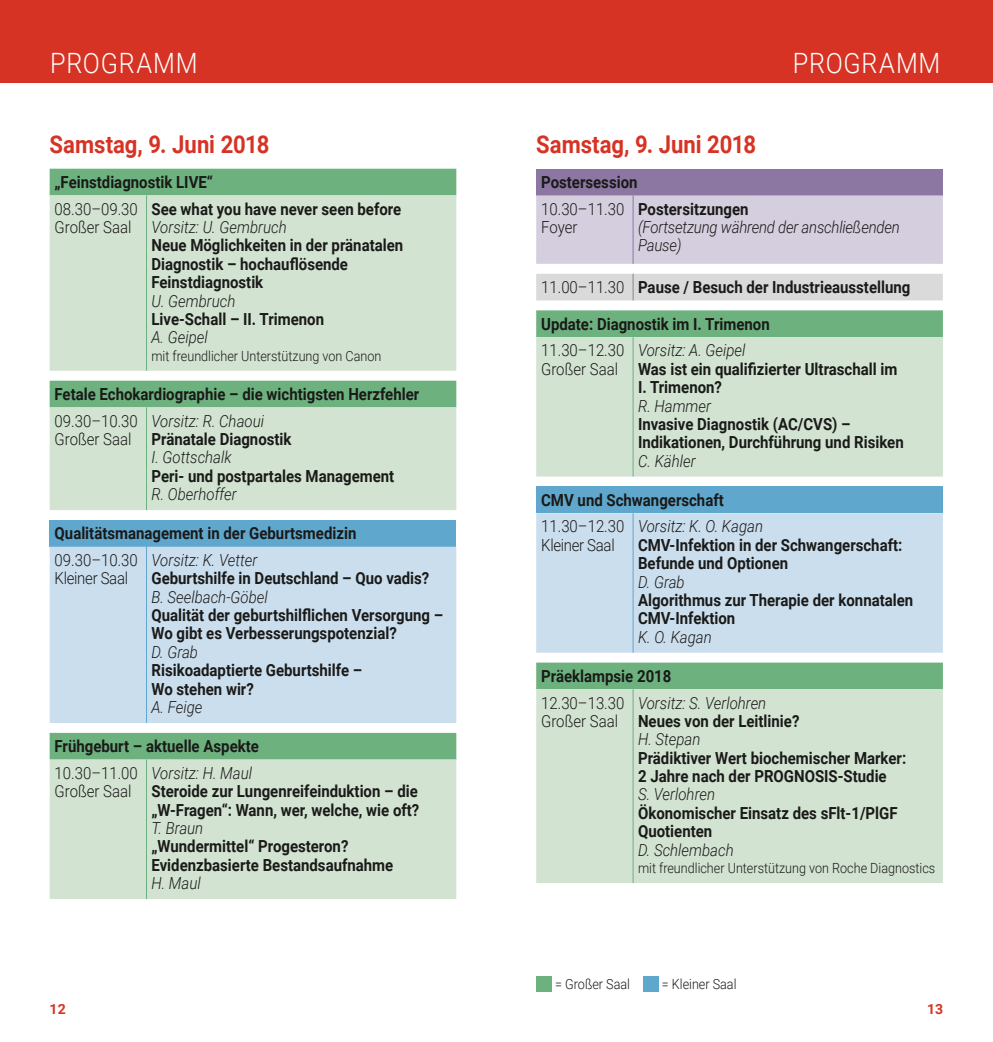
<style>
.page{position:relative;width:993px;height:1042px;background:#fff}
.page>*{position:absolute;margin:0;border:0;box-sizing:border-box;transform-origin:0 0}
.t1{font:300 28px "Roboto";letter-spacing:.03em;color:#fff;scale:.9 1}
.t2{font:700 24.5px "Roboto";color:#d73324;scale:.9 1}
.t3{font:700 16.62px/18.4px "Roboto";color:#1a1a18;scale:.9 1}
.t4{font:italic 300 16.62px/18.4px "Roboto";color:#1a1a18;scale:.9 1}
.t5{font:300 16.62px/18.4px "Roboto";color:#1a1a18;scale:.9 1}
.t6{font:300 16.62px/18.4px "Roboto";letter-spacing:-.02em;color:#1a1a18;scale:.9 1}
.t7{font:300 14px "Roboto";color:#1a1a18;scale:.9 1}
.t8{font:700 14px "Roboto";color:#d73324}
.s1{font-weight:300}
</style>
<div class="page">
<div style="left:0;top:0;width:496px;height:83px;background:#d73324"></div>
<div style="left:496px;top:0;width:496px;height:83px;background:#d73324"></div>
<div style="left:536px;top:976px;width:16px;height:16px;background:#6db17f"></div>
<div style="left:642px;top:976px;width:16px;height:16px;background:#60a7ce"></div>
<div style="left:50px;top:169px;width:406px;height:26px;background:#6db17f"></div>
<svg style="left:50px;top:195px;width:406px;height:704px;background:#c9dfcb"></svg>
<div style="left:50px;top:520px;width:406px;height:27px;background:#60a7ce"></div>
<div style="left:50px;top:547px;width:406px;height:176px;background:#cbdeee"></div>
<hr style="left:146px;top:547px;width:1px;height:176px;background:#60a7ce">
<hr style="left:146px;top:195px;width:1px;height:176px;background:#6db17f">
<hr style="left:146px;top:407px;width:1px;height:103px;background:#6db17f">
<hr style="left:146px;top:759px;width:1px;height:140px;background:#6db17f">
<div style="left:536px;top:169px;width:406px;height:26px;background:#8c77a3"></div>
<div style="left:536px;top:195px;width:406px;height:69px;background:#d5cedf"></div>
<div style="left:536px;top:310px;width:406px;height:27px;background:#6db17f"></div>
<svg style="left:536px;top:337px;width:406px;height:546px;background:#cde0ce"></svg>
<div style="left:536px;top:486px;width:406px;height:27px;background:#60a7ce"></div>
<div style="left:536px;top:513px;width:406px;height:140px;background:#cbdeee"></div>
<hr style="left:632px;top:337px;width:1px;height:139px;background:#6db17f">
<hr style="left:632px;top:513px;width:1px;height:140px;background:#60a7ce">
<hr style="left:632px;top:689px;width:1px;height:194px;background:#6db17f">
<div style="left:536px;top:274px;width:406px;height:26px;background:#dadada"></div>
<hr style="left:632px;top:195px;width:1px;height:69px;background:#8c77a3">
<h1 class="t1" style="left:50px;top:44px;width:165px">PROGRAMM</h1>
<h1 class="t1" style="left:792px;top:44px;width:165px">PROGRAMM</h1>
<h2 class="t2" style="left:50px;top:127px;width:245px">Samstag, 9. Juni 2018</h2>
<p class="t3" style="left:55px;top:172px;width:177px">„Feinstdiagnostik LIVE“</p>
<p class="t5" style="left:55px;top:199px;width:94px">08.30–09.30<br>Großer Saal</p>
<p class="t3" style="left:151px;top:199px;width:279px">See what you have never seen before</p>
<p class="t4" style="left:151px;top:217px;width:152px">Vorsitz: U. Gembruch</p>
<p class="t3" style="left:151px;top:236px;width:281px">Neue Möglichkeiten in der pränatalen<br>Diagnostik – hochauflösende<br>Feinstdiagnostik</p>
<p class="t4" style="left:151px;top:291px;width:95px">U. Gembruch</p>
<p class="t3" style="left:151px;top:309px;width:193px">Live-Schall – II. Trimenon</p>
<p class="t4" style="left:151px;top:328px;width:64px">A. Geipel</p>
<p class="t7" style="left:151px;top:346px;width:257px">mit freundlicher Unterstützung von Canon</p>
<p class="t3" style="left:55px;top:384px;width:406px">Fetale Echokardiographie – die wichtigsten Herzfehler</p>
<p class="t5" style="left:55px;top:411px;width:94px">09.30–10.30<br>Großer Saal</p>
<p class="t4" style="left:151px;top:411px;width:127px">Vorsitz: R. Chaoui</p>
<p class="t3" style="left:151px;top:429px;width:157px">Pränatale Diagnostik</p>
<p class="t4" style="left:151px;top:448px;width:90px">I. Gottschalk</p>
<p class="t3" style="left:151px;top:466px;width:271px">Peri- und postpartales Management</p>
<p class="t4" style="left:151px;top:484px;width:96px">R. Oberhoffer</p>
<p class="t3" style="left:55px;top:523px;width:337px">Qualitätsmanagement in der Geburtsmedizin</p>
<p class="t6" style="left:55px;top:550px;width:94px">09.30–10.30<br>Kleiner Saal</p>
<p class="t4" style="left:151px;top:550px;width:119px">Vorsitz: K. Vetter</p>
<p class="t3" style="left:151px;top:568px;width:310px">Geburtshilfe in Deutschland – Quo vadis?</p>
<p class="t4" style="left:151px;top:587px;width:131px">B. Seelbach-Göbel</p>
<p class="t3" style="left:151px;top:605px;width:325px">Qualität der geburtshilflichen Versorgung –<br>Wo gibt es Verbesserungspotenzial?</p>
<p class="t4" style="left:151px;top:642px;width:53px">D. Grab</p>
<p class="t3" style="left:151px;top:660px;width:236px">Risikoadaptierte Geburtshilfe –<br>Wo stehen wir?</p>
<p class="t4" style="left:151px;top:697px;width:58px">A. Feige</p>
<p class="t3" style="left:55px;top:736px;width:228px">Frühgeburt – aktuelle Aspekte</p>
<p class="t5" style="left:55px;top:763px;width:94px">10.30–11.00<br>Großer Saal</p>
<p class="t4" style="left:151px;top:763px;width:113px">Vorsitz: H. Maul</p>
<p class="t3" style="left:151px;top:781px;width:299px">Steroide zur Lungenreifeinduktion – die „W-Fragen“: Wann, wer, welche, wie oft?</p>
<p class="t4" style="left:151px;top:818px;width:59px">T. Braun</p>
<p class="t3" style="left:151px;top:836px;width:270px">„Wundermittel“ Progesteron?<br>Evidenzbasierte Bestandsaufnahme</p>
<p class="t4" style="left:151px;top:873px;width:56px">H. Maul</p>
<h2 class="t2" style="left:536px;top:127px;width:245px">Samstag, 9. Juni 2018</h2>
<p class="t3" style="left:541px;top:172px;width:108px">Postersession</p>
<p class="t5" style="left:541px;top:199px;width:94px">10.30–11.30<br>Foyer</p>
<p class="t3" style="left:638px;top:199px;width:124px">Postersitzungen</p>
<p class="t4" style="left:638px;top:217px;width:292px">(Fortsetzung während der anschließenden<br>Pause)</p>
<p class="t3" style="left:541px;top:277px;width:411px"><span class="s1">11. 00–11. 30</span> Pause / Besuch der Industrieausstellung</p>
<p class="t3" style="left:541px;top:314px;width:255px">Update: Diagnostik im I. Trimenon</p>
<p class="t5" style="left:541px;top:341px;width:94px">11.30–12.30<br>Großer Saal</p>
<p class="t4" style="left:638px;top:341px;width:121px">Vorsitz: A. Geipel</p>
<p class="t3" style="left:637px;top:359px;width:289px">Was ist ein qualifizierter Ultraschall im<br>I. Trimenon?</p>
<p class="t4" style="left:637px;top:396px;width:83px">R. Hammer</p>
<p class="t3" style="left:637px;top:414px;width:296px">Invasive Diagnostik (AC/CVS) –<br>Indikationen, Durchführung und Risiken</p>
<p class="t4" style="left:637px;top:451px;width:65px">C. Kähler</p>
<p class="t3" style="left:541px;top:490px;width:204px">CMV und Schwangerschaft</p>
<p class="t6" style="left:541px;top:517px;width:94px">11.30–12.30<br>Kleiner Saal</p>
<p class="t4" style="left:637px;top:517px;width:140px">Vorsitz: K. O. Kagan</p>
<p class="t3" style="left:637px;top:535px;width:295px">CMV-Infektion in der Schwangerschaft:<br>Befunde und Optionen</p>
<p class="t4" style="left:637px;top:572px;width:53px">D. Grab</p>
<p class="t3" style="left:637px;top:590px;width:307px">Algorithmus zur Therapie der konnatalen<br>CMV-Infektion</p>
<p class="t4" style="left:637px;top:627px;width:83px">K. O. Kagan</p>
<p class="t3" style="left:541px;top:666px;width:146px">Präeklampsie 2018</p>
<p class="t5" style="left:541px;top:693px;width:94px">12.30–13.30<br>Großer Saal</p>
<p class="t4" style="left:637px;top:693px;width:144px">Vorsitz: S. Verlohren</p>
<p class="t3" style="left:637px;top:711px;width:181px">Neues von der Leitlinie?</p>
<p class="t4" style="left:637px;top:729px;width:71px">H. Stepan</p>
<p class="t3" style="left:637px;top:748px;width:299px">Prädiktiver Wert biochemischer Marker:<br>2 Jahre nach der PROGNOSIS-Studie</p>
<p class="t4" style="left:637px;top:785px;width:87px">S. Verlohren</p>
<p class="t3" style="left:637px;top:803px;width:290px">Ökonomischer Einsatz des sFlt-1/PlGF<br>Quotienten</p>
<p class="t4" style="left:637px;top:840px;width:108px">D. Schlembach</p>
<p class="t7" style="left:637px;top:858px;width:331px">mit freundlicher Unterstützung von Roche Diagnostics</p>
<p class="t7" style="left:555px;top:974px;width:85px">= Großer Saal</p>
<p class="t7" style="left:661px;top:974px;width:84px">= Kleiner Saal</p>
<p class="t8" style="left:50px;top:999px;width:18px">12</p>
<p class="t8" style="left:926px;top:999px;width:18px">13</p>
</div>
